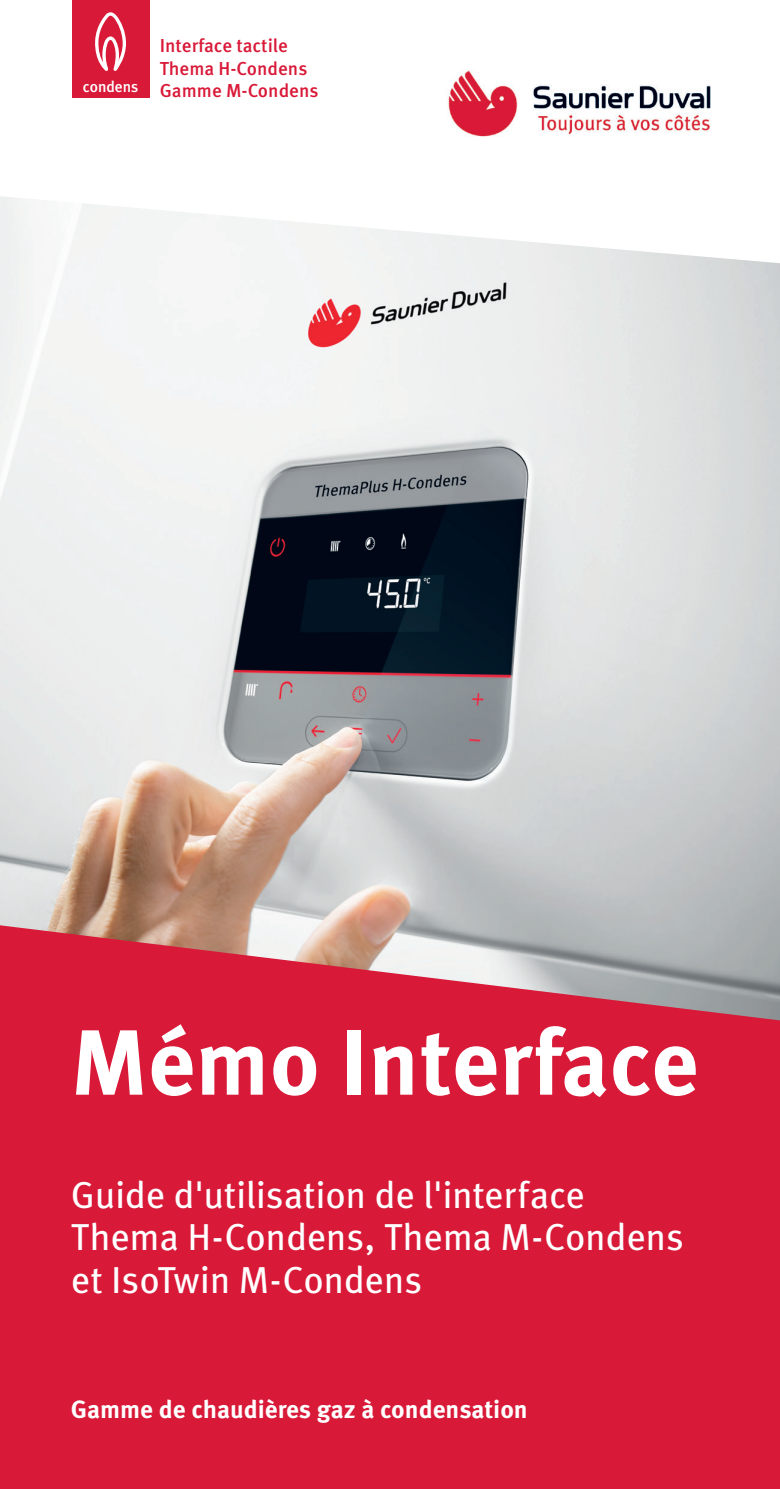
<style>
.page{position:relative;width:780px;height:1489px;background:#fff}
.page>*{position:absolute;margin:0;border:0;box-sizing:border-box;transform-origin:0 0}
.t1{font:700 92.5px "Meta Pro";color:#fff}
.t2{font:37.5px/42.5px "Meta Pro";letter-spacing:-.01em;color:#fff}
.t3{font:700 25px "Meta Pro";color:#fff}
.t4{font:500 18.75px/22.5px "Meta Pro";color:#d91938}
.t5{font:500 15.5px "Meta Plus";color:#fff}
</style>
<div class="page">
<img style="left:0;top:196px;width:780px;height:729px">
<img style="left:448px;top:70px;width:263px;height:66px">
<div style="left:72px;top:1px;width:77px;height:96px;background:#d91938"></div>
<svg style="left:96px;top:12px;width:30px;height:59px"></svg>
<svg style="left:0;top:925px;width:780px;height:563px;background:#d62642"></svg>
<p class="t5" style="left:83px;top:78px;width:57px">condens</p>
<p class="t4" style="left:160px;top:33px;width:149px">Interface tactile<br>Thema H-Condens</p>
<p class="t4" style="left:160px;top:78px;width:160px">Gamme M-Condens</p>
<p class="t1" style="left:71px;top:990px;width:629px">Mémo Interface</p>
<p class="t2" style="left:71px;top:1170px;width:515px">Guide d'utilisation de l'interface</p>
<p class="t2" style="left:71px;top:1213px;width:614px">Thema H-Condens, Thema M-Condens et IsoTwin M-Condens</p>
<p class="t3" style="left:71px;top:1389px;width:458px">Gamme de chaudières gaz à condensation</p>
</div>
